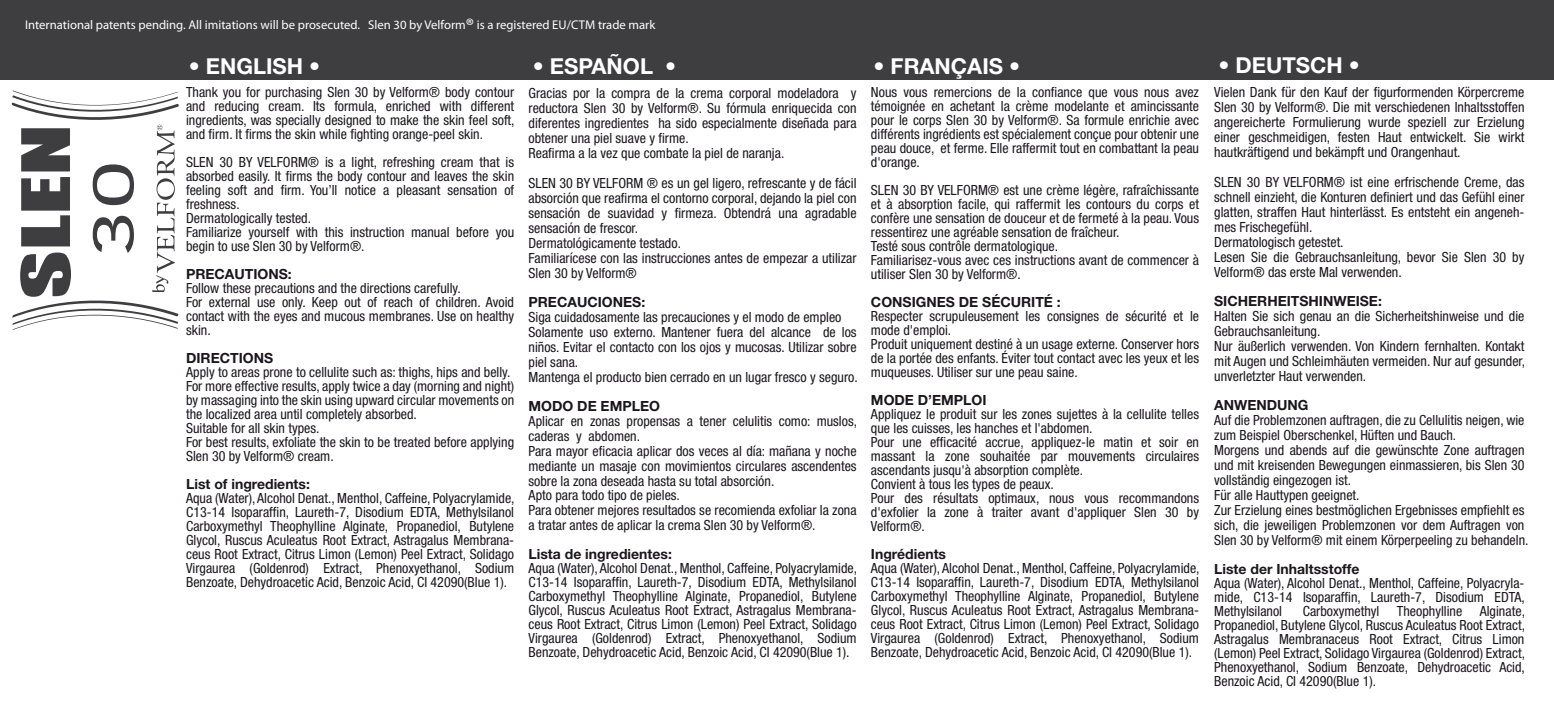
<style>
.page{position:relative;width:1554px;height:728px;background:#fff}
.page>*{position:absolute;margin:0;border:0;box-sizing:border-box;transform-origin:0 0}
.t1{font:700 22px "Helvetica Neue LT Std";color:#fff}
.t2{font:condensed 14px/14px "Helvetica Neue LT Std";color:#1a171c}
.t3{font:700 14px "Helvetica Neue LT Std";color:#1a171c}
.t4{font:12.6px "Myriad Pro";color:#fff}
.s1{font-size:19.8px}
</style>
<div class="page">
<div style="left:0;top:0;width:1554px;height:80px;background:#3e3d40"></div>
<svg style="left:11px;top:90px;width:168px;height:240px"></svg>
<p class="t4" style="left:25px;top:17px;width:632px">International patents pending. All imitations will be prosecuted. Slen 30 by Velform<span class="s1">®</span> is a registered EU/CTM trade mark</p>
<h1 class="t1" style="left:189px;top:52px;width:133px">• ENGLISH •</h1>
<h1 class="t1" style="left:533px;top:52px;width:145px">• ESPAÑOL •</h1>
<h1 class="t1" style="left:873px;top:52px;width:148px">• FRANÇAIS •</h1>
<h1 class="t1" style="left:1218px;top:52px;width:143px">• DEUTSCH •</h1>
<p class="t2" style="left:528px;top:85px;width:330px;line-height:15px">Gracias por la compra de la crema corporal modeladora y reductora Slen 30 by Velform®. Su fórmula enriquecida con diferentes ingredientes ha sido especialmente diseñada para obtener una piel suave y firme.<br>Reafirma a la vez que combate la piel de naranja.</p>
<p class="t2" style="left:528px;top:175px;width:330px;line-height:15px">SLEN 30 BY VELFORM ® es un gel ligero, refrescante y de fácil absorción que reafirma el contorno corporal, dejando la piel con sensación de suavidad y firmeza. Obtendrá una agradable sensación de frescor.<br>Dermatológicamente testado.<br>Familiarícese con las instrucciones antes de empezar a utilizar Slen 30 by Velform®</p>
<p class="t3" style="left:528px;top:293px;width:118px">PRECAUCIONES:</p>
<p class="t2" style="left:528px;top:309px;width:331px;line-height:15px">Siga cuidadosamente las precauciones y el modo de empleo Solamente uso externo. Mantener fuera del alcance de los niños. Evitar el contacto con los ojos y mucosas. Utilizar sobre piel sana.<br>Mantenga el producto bien cerrado en un lugar fresco y seguro.</p>
<p class="t3" style="left:528px;top:397px;width:133px">MODO DE EMPLEO</p>
<p class="t2" style="left:528px;top:413px;width:330px;line-height:15px">Aplicar en zonas propensas a tener celulitis como: muslos, caderas y abdomen.<br>Para mayor eficacia aplicar dos veces al día: mañana y noche mediante un masaje con movimientos circulares ascendentes sobre la zona deseada hasta su total absorción.<br>Apto para todo tipo de pieles.<br>Para obtener mejores resultados se recomienda exfoliar la zona a tratar antes de aplicar la crema Slen 30 by Velform®.</p>
<p class="t3" style="left:528px;top:546px;width:145px">Lista de ingredientes:</p>
<p class="t2" style="left:528px;top:561px;width:330px;text-align:justify">Aqua (Water), Alcohol Denat., Menthol, Caffeine, Polyacrylamide, C13-14 Isoparaffin, Laureth-7, Disodium EDTA, Methylsilanol Carboxymethyl Theophylline Alginate, Propanediol, Butylene Glycol, Ruscus Aculeatus Root Extract, Astragalus Membrana&shy;ceus Root Extract, Citrus Limon (Lemon) Peel Extract, Solidago Virgaurea (Goldenrod) Extract, Phenoxyethanol, Sodium Benzoate, Dehydroacetic Acid, Benzoic Acid, CI 42090(Blue 1).</p>
<p class="t2" style="left:1214px;top:85px;width:312px;line-height:15px;text-align:justify">Vielen Dank für den Kauf der figurformenden Körpercreme Slen 30 by Velform®. Die mit verschiedenen Inhaltsstoffen angereicherte Formulierung wurde speziell zur Erzielung einer geschmeidigen, festen Haut entwickelt. Sie wirkt hautkräftigend und bekämpft und Orangenhaut.</p>
<p class="t2" style="left:1214px;top:175px;width:312px;line-height:15px">SLEN 30 BY VELFORM® ist eine erfrischende Creme, das schnell einzieht, die Konturen definiert und das Gefühl einer glatten, straffen Haut hinterlässt. Es entsteht ein angeneh&shy;mes Frischegefühl.<br>Dermatologisch getestet.<br>Lesen Sie die Gebrauchsanleitung, bevor Sie Slen 30 by Velform® das erste Mal verwenden.</p>
<p class="t3" style="left:1214px;top:293px;width:169px">SICHERHEITSHINWEISE:</p>
<p class="t2" style="left:1214px;top:309px;width:312px;line-height:15px">Halten Sie sich genau an die Sicherheitshinweise und die Gebrauchsanleitung.<br>Nur äußerlich verwenden. Von Kindern fernhalten. Kontakt mit Augen und Schleimhäuten vermeiden. Nur auf gesunder, unverletzter Haut verwenden.</p>
<p class="t3" style="left:1214px;top:396px;width:96px">ANWENDUNG</p>
<p class="t2" style="left:1214px;top:413px;width:316px;line-height:15px">Auf die Problemzonen auftragen, die zu Cellulitis neigen, wie zum Beispiel Oberschenkel, Hüften und Bauch.<br>Morgens und abends auf die gewünschte Zone auftragen und mit kreisenden Bewegungen einmassieren, bis Slen 30 vollständig eingezogen ist.<br>Für alle Hauttypen geeignet.<br>Zur Erzielung eines bestmöglichen Ergebnisses empfiehlt es sich, die jeweiligen Problemzonen vor dem Auftragen von Slen 30 by Velform® mit einem Körperpeeling zu behandeln.</p>
<p class="t3" style="left:1214px;top:560px;width:147px">Liste der Inhaltsstoffe</p>
<p class="t2" style="left:1214px;top:576px;width:312px;text-align:justify">Aqua (Water), Alcohol Denat., Menthol, Caffeine, Polyacryla&shy;mide, C13-14 Isoparaffin, Laureth-7, Disodium EDTA, Methylsilanol</p>
<p class="t2" style="left:871px;top:85px;width:330px;text-align:justify">Nous vous remercions de la confiance que vous nous avez témoignée en achetant la crème modelante et amincissante pour le corps Slen 30 by Velform®. Sa formule enrichie avec différents ingrédients est spécialement conçue pour obtenir une peau douce, et ferme. Elle raffermit tout en combattant la peau d'orange.</p>
<p class="t2" style="left:871px;top:183px;width:330px">SLEN 30 BY VELFORM® est une crème légère, rafraîchissante et à absorption facile, qui raffermit les contours du corps et confère une sensation de douceur et de fermeté à la peau. Vous ressentirez une agréable sensation de fraîcheur.<br>Testé sous contrôle dermatologique.<br>Familiarisez-vous avec ces instructions avant de commencer à utiliser Slen 30 by Velform®.</p>
<p class="t3" style="left:871px;top:294px;width:191px">CONSIGNES DE SÉCURITÉ :</p>
<p class="t2" style="left:871px;top:309px;width:330px">Respecter scrupuleusement les consignes de sécurité et le mode d'emploi.<br>Produit uniquement destiné à un usage externe. Conserver hors de la portée des enfants. Éviter tout contact avec les yeux et les muqueuses. Utiliser sur une peau saine.</p>
<p class="t3" style="left:871px;top:392px;width:117px">MODE D’EMPLOI</p>
<p class="t2" style="left:871px;top:407px;width:330px">Appliquez le produit sur les zones sujettes à la cellulite telles que les cuisses, les hanches et l'abdomen.<br>Pour une efficacité accrue, appliquez-le matin et soir en massant la zone souhaitée par mouvements circulaires ascendants jusqu'à absorption complète.<br>Convient à tous les types de peaux.<br>Pour des résultats optimaux, nous vous recommandons d'exfolier la zone à traiter avant d'appliquer Slen 30 by Velform®.</p>
<p class="t3" style="left:871px;top:546px;width:77px">Ingrédients</p>
<p class="t2" style="left:871px;top:561px;width:330px;text-align:justify">Aqua (Water), Alcohol Denat., Menthol, Caffeine, Polyacrylamide, C13-14 Isoparaffin, Laureth-7, Disodium EDTA, Methylsilanol Carboxymethyl Theophylline Alginate, Propanediol, Butylene Glycol, Ruscus Aculeatus Root Extract, Astragalus Membrana&shy;ceus Root Extract, Citrus Limon (Lemon) Peel Extract, Solidago Virgaurea (Goldenrod) Extract, Phenoxyethanol, Sodium Benzoate, Dehydroacetic Acid, Benzoic Acid, CI 42090(Blue 1).</p>
<p class="t2" style="left:186px;top:85px;width:330px;text-align:justify">Thank you for purchasing Slen 30 by Velform® body contour and reducing cream. Its formula, enriched with different ingredients, was specially designed to make the skin feel soft, and firm. It firms the skin while fighting orange-peel skin.</p>
<p class="t2" style="left:186px;top:155px;width:330px">SLEN 30 BY VELFORM® is a light, refreshing cream that is absorbed easily. It firms the body contour and leaves the skin feeling soft and firm. You’ll notice a pleasant sensation of freshness.<br>Dermatologically tested.<br>Familiarize yourself with this instruction manual before you begin to use Slen 30 by Velform®.</p>
<p class="t3" style="left:186px;top:266px;width:107px">PRECAUTIONS:</p>
<p class="t2" style="left:186px;top:281px;width:330px">Follow these precautions and the directions carefully.<br>For external use only. Keep out of reach of children. Avoid contact with the eyes and mucous membranes. Use on healthy skin.</p>
<p class="t3" style="left:186px;top:350px;width:89px">DIRECTIONS</p>
<p class="t2" style="left:186px;top:365px;width:330px">Apply to areas prone to cellulite such as: thighs, hips and belly.<br>For more effective results, apply twice a day (morning and night) by massaging into the skin using upward circular movements on the localized area until completely absorbed.<br>Suitable for all skin types.<br>For best results, exfoliate the skin to be treated before applying Slen 30 by Velform® cream.</p>
<p class="t3" style="left:186px;top:476px;width:125px">List of ingredients:</p>
<p class="t2" style="left:186px;top:491px;width:330px;text-align:justify">Aqua (Water), Alcohol Denat., Menthol, Caffeine, Polyacrylamide, C13-14 Isoparaffin, Laureth-7, Disodium EDTA, Methylsilanol Carboxymethyl Theophylline Alginate, Propanediol, Butylene Glycol, Ruscus Aculeatus Root Extract, Astragalus Membrana&shy;ceus Root Extract, Citrus Limon (Lemon) Peel Extract, Solidago Virgaurea (Goldenrod) Extract, Phenoxyethanol, Sodium Benzoate, Dehydroacetic Acid, Benzoic Acid, CI 42090(Blue 1).</p>
<p class="t2" style="left:1303px;top:604px;width:78px">Carboxymethyl</p>
<p class="t2" style="left:1214px;top:604px;width:312px;text-align:justify;text-indent:183px">Theophylline Alginate, Propanediol, Butylene Glycol, Ruscus Aculeatus Root Extract, Astragalus Membranaceus Root Extract, Citrus Limon (Lemon) Peel Extract, Solidago Virgaurea (Goldenrod) Extract, Phenoxyethanol, Sodium Benzoate, Dehydroacetic Acid, Benzoic Acid, CI 42090(Blue 1).</p>
</div>
